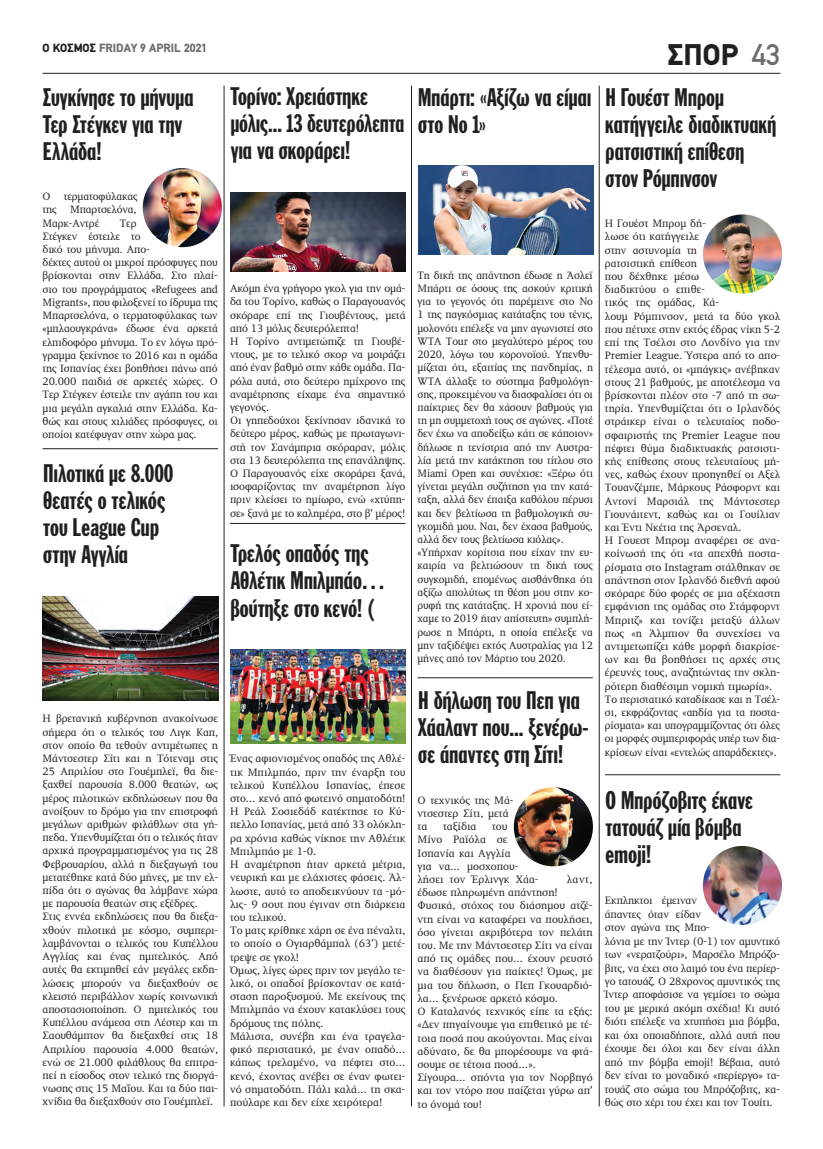
<style>
.page{position:relative;width:823px;height:1149px;background:#fff}
.page>*{position:absolute;margin:0;border:0;box-sizing:border-box;transform-origin:0 0}
.t1{font:900 30px "PF Din Text";color:#231f20}
.t2{font:25px/27px "Franklin Gothic Greek Extra Cond";letter-spacing:-.05em;color:#231f20}
.t3{font:900 12px "PF Din Text";color:#6c6d70}
.t4{font:11px/13.2px "PF Diplomat";letter-spacing:-.01em;color:#231f20}
.s1{color:#231f20}
.s2{font-weight:500;color:#6c6d70}
</style>
<div class="page">
<hr style="left:43px;top:73px;width:737px;height:1px;background:#231f20">
<img style="left:230px;top:649px;width:175px;height:94px">
<img style="left:43px;top:596px;width:175px;height:103px">
<img style="left:418px;top:166px;width:175px;height:88px">
<img style="left:143px;top:168px;width:79px;height:79px;border-radius:40px">
<img style="left:513px;top:787px;width:79px;height:79px;border-radius:40px">
<img style="left:702px;top:845px;width:79px;height:79px;border-radius:40px">
<img style="left:702px;top:214px;width:79px;height:79px;border-radius:40px">
<hr style="left:598px;top:86px;width:1px;height:1020px;background:#231f20">
<hr style="left:411px;top:86px;width:1px;height:1020px;background:#231f20">
<hr style="left:224px;top:86px;width:1px;height:1020px;background:#231f20">
<hr style="left:43px;top:448px;width:175px;height:1px;background:#231f20">
<hr style="left:230px;top:523px;width:175px;height:1px;background:#231f20">
<hr style="left:417px;top:677px;width:175px;height:1px;background:#231f20">
<hr style="left:604px;top:774px;width:175px;height:1px;background:#231f20">
<img style="left:230px;top:192px;width:175px;height:79px">
<p class="t3" style="left:43px;top:40px;width:166px"><span class="s1">Ο ΚΟΣΜΟΣ</span> FRIDAY 9 APRIL 2021</p>
<h2 class="t2" style="left:43px;top:84px;width:153px">Συγκίνησε το μήνυμα<br>Τερ Στέγκεν για την<br>Ελλάδα!</h2>
<p class="t4" style="left:43px;top:190px;width:97px;text-align:justify">Ο τερματοφύλακας της Μπαρτσελόνα, Μαρκ-Αντρέ</p>
<p class="t4" style="left:43px;top:216px;width:177px;text-indent:77px">Τερ<br>Στέγκεν έστειλε το<br>δικό του μήνυμα. Απο-<br>δέκτες αυτού οι μικροί πρόσφυγες που βρίσκονται στην Ελλάδα. Στο πλαί&shy;σιο του προγράμματος «Refugees and<br>Migrants», που φιλοξενεί το ίδρυμα της<br>Μπαρτσελόνα, ο τερματοφύλακας των «μπλαουγκράνα» έδωσε ένα αρκετά ελπιδοφόρο μήνυμα. Το εν λόγω πρό&shy;γραμμα ξεκίνησε το 2016 και η ομάδα της Ισπανίας έχει βοηθήσει πάνω από<br>20.000 παιδιά σε αρκετές χώρες. Ο<br>Τερ Στέγκεν έστειλε την αγάπη του και μια μεγάλη αγκαλιά στην Ελλάδα. Κα&shy;θώς και στους χιλιάδες πρόσφυγες, οι οποίοι κατέφυγαν στην χώρα μας.</p>
<h2 class="t2" style="left:43px;top:459px;width:133px">Πιλοτικά με 8.000 θεατές ο τελικός του League Cup στην Αγγλία</h2>
<h2 class="t2" style="left:230px;top:83px;width:176px">Τορίνο: Χρειάστηκε μόλις... 13 δευτερόλεπτα για να σκοράρει!</h2>
<p class="t4" style="left:230px;top:282px;width:177px">Ακόμη ένα γρήγορο γκολ για την ομά&shy;δα του Τορίνο, καθώς ο Παραγουανός σκόραρε επί της Γιουβέντους, μετά από 13 μόλις δευτερόλεπτα!<br>Η Τορίνο αντιμετώπιζε τη Γιουβέ&shy;ντους, με το τελικό σκορ να μοιράζει από έναν βαθμό στην κάθε ομάδα. Πα&shy;ρόλα αυτά, στο δεύτερο ημίχρονο της αναμέτρησης είχαμε ένα σημαντικό γεγονός.<br>Οι γηπεδούχοι ξεκίνησαν ιδανικά το δεύτερο μέρος, καθώς με πρωταγωνι&shy;στή τον Σανάμπρια σκόραραν, μόλις στα 13 δευτερόλεπτα της επανάληψης.<br>Ο Παραγουανός είχε σκοράρει ξανά, ισοφαρίζοντας την αναμέτρηση λίγο πριν κλείσει το ημίωρο, ενώ «χτύπη&shy;σε» ξανά με το καλημέρα, στο β’ μέρος!</p>
<h2 class="t2" style="left:230px;top:540px;width:158px">Τρελός οπαδός της<br>Αθλέτικ Μπιλμπάο… βούτηξε στο κενό! (</h2>
<p class="t4" style="left:43px;top:712px;width:177px">Η βρετανική κυβέρνηση ανακοίνωσε σήμερα ότι ο τελικός του Λιγκ Καπ, στον οποίο θα τεθούν αντιμέτωπες η Μάντσεστερ Σίτι και η Τότεναμ στις 25 Απριλίου στο Γουέμπλεϊ, θα διε&shy;ξαχθεί παρουσία 8.000 θεατών, ως μέρος πιλοτικών εκδηλώσεων που θα ανοίξουν το δρόμο για την επιστροφή μεγάλων αριθμών φιλάθλων στα γή&shy;πεδα. Υπενθυμίζεται ότι ο τελικός ήταν αρχικά προγραμματισμένος για τις 28<br>Φεβρουαρίου, αλλά η διεξαγωγή του μετατέθηκε κατά δύο μήνες, με την ελ&shy;πίδα ότι ο αγώνας θα λάμβανε χώρα με παρουσία θεατών στις εξέδρες.<br>Στις εννέα εκδηλώσεις που θα διεξα&shy;χθούν πιλοτικά με κόσμο, συμπερι&shy;λαμβάνονται ο τελικός του Κυπέλλου Αγγλίας και ένας ημιτελικός. Από αυτές θα εκτιμηθεί εάν μεγάλες εκδη&shy;λώσεις μπορούν να διεξαχθούν σε κλειστό περιβάλλον χωρίς κοινωνική αποστασιοποίηση. Ο ημιτελικός του Κυπέλλου ανάμεσα στη Λέστερ και τη Σαουθάμπτον θα διεξαχθεί στις 18<br>Απριλίου παρουσία 4.000 θεατών, ενώ σε 21.000 φιλάθλους θα επιτρα&shy;πεί η είσοδος στον τελικό της διοργά&shy;νωσης στις 15 Μαΐου. Και τα δύο παι&shy;χνίδια θα διεξαχθούν στο Γουέμπλεϊ.</p>
<p class="t4" style="left:230px;top:752px;width:177px">Ένας αφιονισμένος οπαδός της Αθλέ&shy;τικ Μπιλμπάο, πριν την έναρξη του τελικού Κυπέλλου Ισπανίας, έπεσε στο… κενό από φωτεινό σηματοδότη!<br>Η Ρεάλ Σοσιεδάδ κατέκτησε το Κύ&shy;πελλο Ισπανίας, μετά από 33 ολόκλη&shy;ρα χρόνια καθώς νίκησε την Αθλέτικ<br>Μπιλμπάο με 1-0.<br>Η αναμέτρηση ήταν αρκετά μέτρια, νευρική και με ελάχιστες φάσεις. Άλ&shy;λωστε, αυτό το αποδεικνύουν τα -μό&shy;λις- 9 σουτ που έγιναν στη διάρκεια του τελικού.<br>Το ματς κρίθηκε χάρη σε ένα πέναλτι, το οποίο ο Ογιαρθάμπαλ (63’) μετέ&shy;τρεψε σε γκολ!<br>Όμως, λίγες ώρες πριν τον μεγάλο τε&shy;λικό, οι οπαδοί βρίσκονταν σε κατά&shy;σταση παροξυσμού. Με εκείνους της<br>Μπιλμπάο να έχουν κατακλύσει τους δρόμους της πόλης.<br>Μάλιστα, συνέβη και ένα τραγελα&shy;φικό περιστατικό, με έναν οπαδό… κάπως τρελαμένο, να πέφτει στο… κενό, έχοντας ανέβει σε έναν φωτει&shy;νό σηματοδότη. Πάλι καλά… τη σκα&shy;πούλαρε και δεν είχε χειρότερα!</p>
<h2 class="t2" style="left:417px;top:84px;width:176px">Μπάρτι: «Αξίζω να είμαι στο Νο 1»</h2>
<p class="t4" style="left:417px;top:269px;width:177px">Τη δική της απάντηση έδωσε η Άσλεϊ Μπάρτι σε όσους της ασκούν κριτική για το γεγονός ότι παρέμεινε στο Νο 1 της παγκόσμιας κατάταξης του τένις, μολονότι επέλεξε να μην αγωνιστεί στο WTA Tour στο μεγαλύτερο μέρος του 2020, λόγω του κορονοϊού. Υπενθυ&shy;μίζεται ότι, εξαιτίας της πανδημίας, η WTA άλλαξε το σύστημα βαθμολόγη&shy;σης, προκειμένου να διασφαλίσει ότι οι παίκτριες δεν θα χάσουν βαθμούς για τη μη συμμετοχή τους σε αγώνες. «Ποτέ δεν έχω να αποδείξω κάτι σε κάποιον» δήλωσε η τενίστρια από την Αυστρα&shy;λία μετά την κατάκτηση του τίτλου στο Miami Open και συνέχισε: «Ξέρω ότι γίνεται μεγάλη συζήτηση για την κατά&shy;ταξη, αλλά δεν έπαιξα καθόλου πέρυσι και δεν βελτίωσα τη βαθμολογική συ&shy;γκομιδή μου. Ναι, δεν έχασα βαθμούς, αλλά δεν τους βελτίωσα κιόλας». «Υπήρχαν κορίτσια που είχαν την ευ&shy;καιρία να βελτιώσουν τη δική τους συγκομιδή, επομένως αισθάνθηκα ότι αξίζω απολύτως τη θέση μου στην κο&shy;ρυφή της κατάταξης. Η χρονιά που εί&shy;χαμε το 2019 ήταν απίστευτη» συμπλή&shy;ρωσε η Μπάρτι, η οποία επέλεξε να μην ταξιδέψει εκτός Αυστραλίας για 12 μήνες από τον Μάρτιο του 2020.</p>
<h2 class="t2" style="left:417px;top:687px;width:173px">Η δήλωση του Πεπ για<br>Χάαλαντ που... ξενέρω&shy;σε άπαντες στη Σίτι!</h2>
<p class="t4" style="left:417px;top:793px;width:98px">Ο τεχνικός της Μά&shy;ντσεστερ Σίτι, μετά τα</p>
<p class="t4" style="left:442px;top:819px;width:35px">ταξίδια</p>
<p class="t4" style="left:417px;top:819px;width:122px;text-indent:75px">του<br>Μίνο Ραϊόλα σε<br>Ισπανία και Αγγλία<br>για να… μοσχοπου&shy;λήσει τον Έρλινγκ Χάα-</p>
<p class="t4" style="left:566px;top:872px;width:27px">λαντ,</p>
<p class="t4" style="left:417px;top:885px;width:177px">έδωσε πληρωμένη απάντηση!<br>Φυσικά, στόχος του διάσημου ατζέ&shy;ντη είναι να καταφέρει να πουλήσει, όσο γίνεται ακριβότερα τον πελάτη του. Με την Μάντσεστερ Σίτι να είναι από τις ομάδες που… έχουν ρευστό να διαθέσουν για παίκτες! Όμως, με μια του δήλωση, ο Πεπ Γκουαρδιό&shy;λα… ξενέρωσε αρκετό κόσμο.<br>Ο Καταλανός τεχνικός είπε τα εξής: «Δεν πηγαίνουμε για επιθετικό με τέ&shy;τοια ποσά που ακούγονται. Μας είναι αδύνατο, δε θα μπορέσουμε να φτά&shy;σουμε σε τέτοια ποσά…».<br>Σίγουρα… σπόντα για τον Νορβηγό και τον ντόρο που παίζεται γύρω απ’ το όνομά του!</p>
<h1 class="t1" style="left:667px;top:37px;width:114px">ΣΠΟΡ <span class="s2">43</span></h1>
<h2 class="t2" style="left:604px;top:84px;width:173px">Η Γουέστ Μπρομ κατήγγειλε διαδικτυακή ρατσιστική επίθεση στον Ρόμπινσον</h2>
<p class="t4" style="left:604px;top:217px;width:177px">Η Γουέστ Μπρομ δή-<br>λωσε ότι κατήγγειλε<br>στην αστυνομία τη<br>ρατσιστική επίθεση<br>που δέχθηκε μέσω<br>διαδικτύου ο επιθε-<br>τικός της ομάδας, Κά-<br>λουμ Ρόμπινσον, μετά τα δύο γκολ που πέτυχε στην εκτός έδρας νίκη 5-2 επί της Τσέλσι στο Λονδίνο για την<br>Premier League. Ύστερα από το απο&shy;τέλεσμα αυτό, οι «μπάγκις» ανέβηκαν στους 21 βαθμούς, με αποτέλεσμα να βρίσκονται πλέον στο -7 από τη σω&shy;τηρία. Υπενθυμίζεται ότι ο Ιρλανδός στράικερ είναι ο τελευταίος ποδο&shy;σφαιριστής της Premier League που πέφτει θύμα διαδικτυακής ρατσιστι&shy;κής επίθεσης στους τελευταίους μή&shy;νες, καθώς έχουν προηγηθεί οι Αξελ<br>Τουανζέμπε, Μάρκους Ράσφορντ και<br>Αντονί Μαρσιάλ της Μάντσεστερ<br>Γιουνάιτεντ, καθώς και οι Γουίλιαν και Έντι Νκέτια της Άρσεναλ.<br>Η Γουεστ Μπρομ αναφέρει σε ανα&shy;κοίνωσή της ότι «τα απεχθή ποστα&shy;ρίσματα στο Instagram στάλθηκαν σε απάντηση στον Ιρλανδό διεθνή αφού σκόραρε δύο φορές σε μια αξέχαστη εμφάνιση της ομάδας στο Στάμφορντ<br>Μπριτζ» και τονίζει μεταξύ άλλων πως «η Άλμπιον θα συνεχίσει να αντιμετωπίζει κάθε μορφή διακρίσε&shy;ων και θα βοηθήσει τις αρχές στις έρευνές τους, αναζητώντας την σκλη&shy;ρότερη διαθέσιμη νομική τιμωρία».<br>Το περιστατικό καταδίκασε και η Τσέλ&shy;σι, εκφράζοντας «αηδία για τα ποστα&shy;ρίσματα» και υπογραμμίζοντας ότι όλες οι μορφές συμπεριφοράς υπέρ των δια&shy;κρίσεων είναι «εντελώς απαράδεκτες».</p>
<h2 class="t2" style="left:604px;top:786px;width:150px;line-height:27.3px">Ο Μπρόζοβιτς έκανε τατουάζ μία βόμβα emoji!</h2>
<p class="t4" style="left:604px;top:893px;width:177px;line-height:13.5px">Εκπληκτοι έμειναν<br>άπαντες όταν είδαν<br>στον αγώνα της Μπο-<br>λόνια με την Ίντερ (0-1) τον αμυντικό των «νερατζούρι», Μαρσέλο Μπρόζο&shy;βιτς, να έχει στο λαιμό του ένα περίερ&shy;γο τατουάζ. Ο 28χρονος αμυντικός της<br>Ίντερ αποφάσισε να γεμίσει το σώμα του με μερικά ακόμη σχέδια! Κι αυτό διότι επέλεξε να χτυπήσει μια βόμβα, και όχι οποιαδήποτε, αλλά αυτή που έχουμε δει όλοι και δεν είναι άλλη από την βόμβα emoji! Βέβαια, αυτό δεν είναι το μοναδικό «περίεργο» τα&shy;τουάζ στο σώμα του Μπρόζοβιτς, κα&shy;θώς στο χέρι του έχει και τον Τουίτι.</p>
</div>
